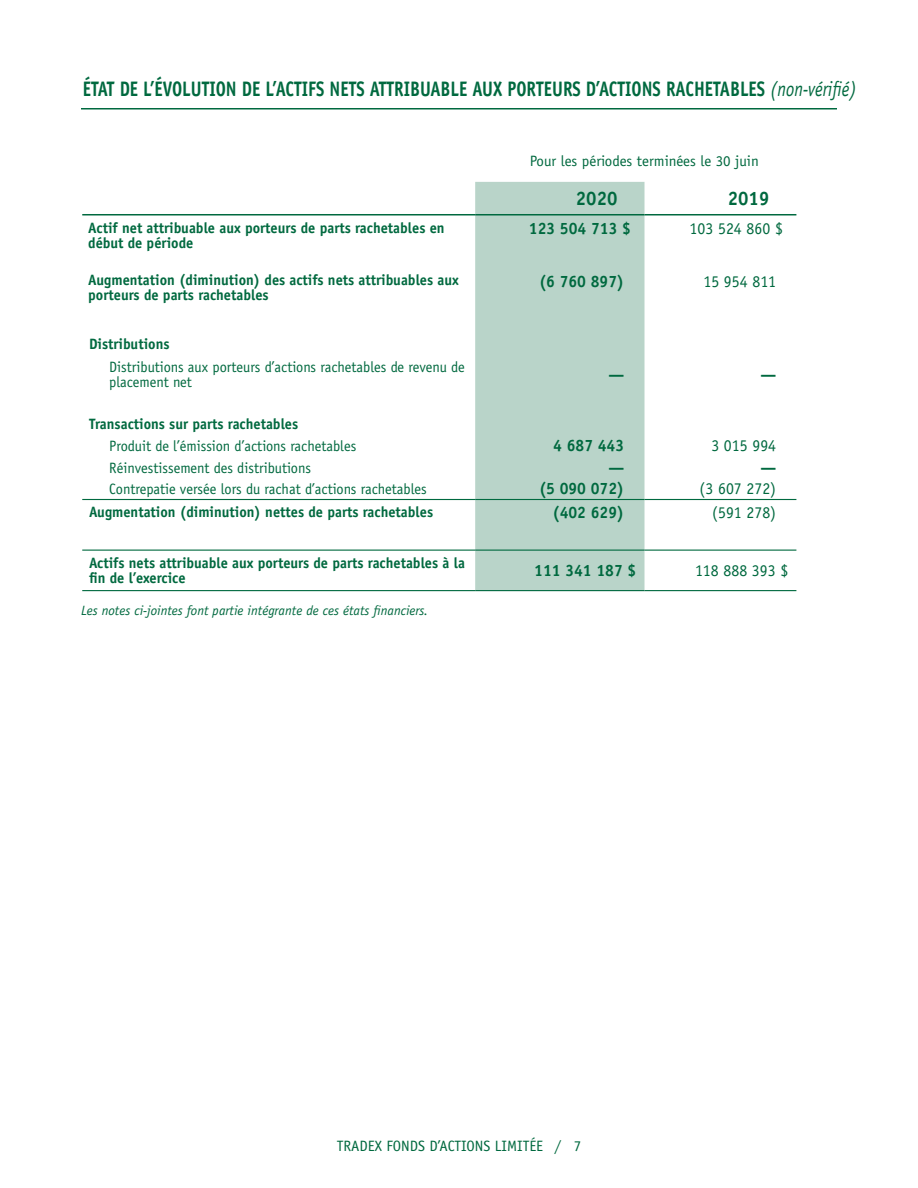
<style>
.page{position:relative;width:918px;height:1188px;background:#fff}
.page>*{position:absolute;margin:0;border:0;box-sizing:border-box;transform-origin:0 0}
.t1{font:700 21px "Officina Sans Std";color:#00693f;scale:.82 1}
.t2{font:700 19.5px "Officina Sans Std";color:#00693f;scale:.96 1}
.t3{font:700 16.5px "Officina Sans Std";color:#00693f;scale:.96 1}
.t4{font:16.5px "Officina Sans Std";color:#00693f;scale:.96 1}
.t5{font:700 15px/15px "Officina Sans Std";color:#00693f;scale:.96 1}
.t6{font:15px/15px "Officina Sans Std";color:#00693f;scale:.96 1}
.t7{font:15px "Officina Sans Std";color:#00693f}
.t8{font:italic 13.5px "Officina Sans Std";color:#00693f}
.s1{font-weight:400;font-style:italic}
</style>
<div class="page">
<hr style="left:81px;top:108px;width:756px;height:2px;background:#00693f">
<svg style="left:475px;top:182px;width:170px;height:408px;background:#b9d4c9"></svg>
<hr style="left:82px;top:214px;width:393px;height:1px;background:#00693f">
<hr style="left:475px;top:214px;width:170px;height:1px;background:#00693f">
<hr style="left:645px;top:214px;width:151px;height:1px;background:#00693f">
<hr style="left:82px;top:590px;width:393px;height:1px;background:#00693f">
<hr style="left:475px;top:590px;width:170px;height:1px;background:#00693f">
<hr style="left:645px;top:590px;width:151px;height:1px;background:#00693f">
<hr style="left:82px;top:550px;width:393px;height:1px;background:#00693f">
<hr style="left:475px;top:550px;width:170px;height:1px;background:#00693f">
<hr style="left:645px;top:550px;width:151px;height:1px;background:#00693f">
<hr style="left:82px;top:499px;width:393px;height:1px;background:#00693f">
<hr style="left:475px;top:499px;width:170px;height:1px;background:#00693f">
<hr style="left:645px;top:499px;width:151px;height:1px;background:#00693f">
<h1 class="t1" style="left:83px;top:76px;width:945px">ÉTAT DE L’ÉVOLUTION DE L’ACTIFS NETS ATTRIBUABLE AUX PORTEURS D’ACTIONS RACHETABLES <span class="s1">(non-vérifié)</span></h1>
<p class="t7" style="left:530px;top:152px;width:231px">Pour les périodes terminées le 30 juin</p>
<h2 class="t2" style="left:576px;top:187px;width:45px">2020</h2>
<h2 class="t2" style="left:728px;top:187px;width:45px">2019</h2>
<p class="t5" style="left:88px;top:220px;width:373px">Actif net attribuable aux porteurs de parts rachetables en début de période</p>
<p class="t3" style="left:529px;top:218px;width:108px">123 504 713 $</p>
<p class="t4" style="left:690px;top:218px;width:99px">103 524 860 $</p>
<p class="t5" style="left:88px;top:273px;width:388px">Augmentation (diminution) des actifs nets attribuables aux porteurs de parts rachetables</p>
<p class="t3" style="left:539px;top:271px;width:90px">(6 760 897)</p>
<p class="t4" style="left:703px;top:271px;width:77px">15 954 811</p>
<p class="t5" style="left:89px;top:336px;width:85px">Distributions</p>
<p class="t6" style="left:109px;top:359px;width:372px">Distributions aux porteurs d’actions rachetables de revenu de placement net</p>
<p class="t3" style="left:608px;top:364px;width:18px">—</p>
<p class="t3" style="left:760px;top:364px;width:18px">—</p>
<p class="t5" style="left:89px;top:417px;width:220px">Transactions sur parts rachetables</p>
<p class="t6" style="left:109px;top:438px;width:259px">Produit de l’émission d’actions rachetables</p>
<p class="t3" style="left:553px;top:436px;width:75px">4 687 443</p>
<p class="t4" style="left:711px;top:436px;width:69px">3 015 994</p>
<p class="t6" style="left:109px;top:460px;width:212px">Réinvestissement des distributions</p>
<p class="t3" style="left:608px;top:457px;width:18px">—</p>
<p class="t3" style="left:760px;top:457px;width:18px">—</p>
<p class="t6" style="left:109px;top:481px;width:332px">Contrepatie versée lors du rachat d’actions rachetables</p>
<p class="t3" style="left:539px;top:478px;width:90px">(5 090 072)</p>
<p class="t4" style="left:700px;top:479px;width:81px">(3 607 272)</p>
<p class="t5" style="left:89px;top:504px;width:360px">Augmentation (diminution) nettes de parts rachetables</p>
<p class="t3" style="left:553px;top:502px;width:76px">(402 629)</p>
<p class="t4" style="left:712px;top:503px;width:68px">(591 278)</p>
<p class="t5" style="left:89px;top:556px;width:393px">Actifs nets attribuable aux porteurs de parts rachetables à la fin de l’exercice</p>
<p class="t3" style="left:534px;top:560px;width:108px">111 341 187 $</p>
<p class="t4" style="left:695px;top:561px;width:99px">118 888 393 $</p>
<p class="t8" style="left:81px;top:603px;width:349px">Les notes ci-jointes font partie intégrante de ces états financiers.</p>
<p class="t7" style="left:337px;top:1137px;width:246px">TRADEX FONDS D’ACTIONS LIMITÉE / 7</p>
</div>
